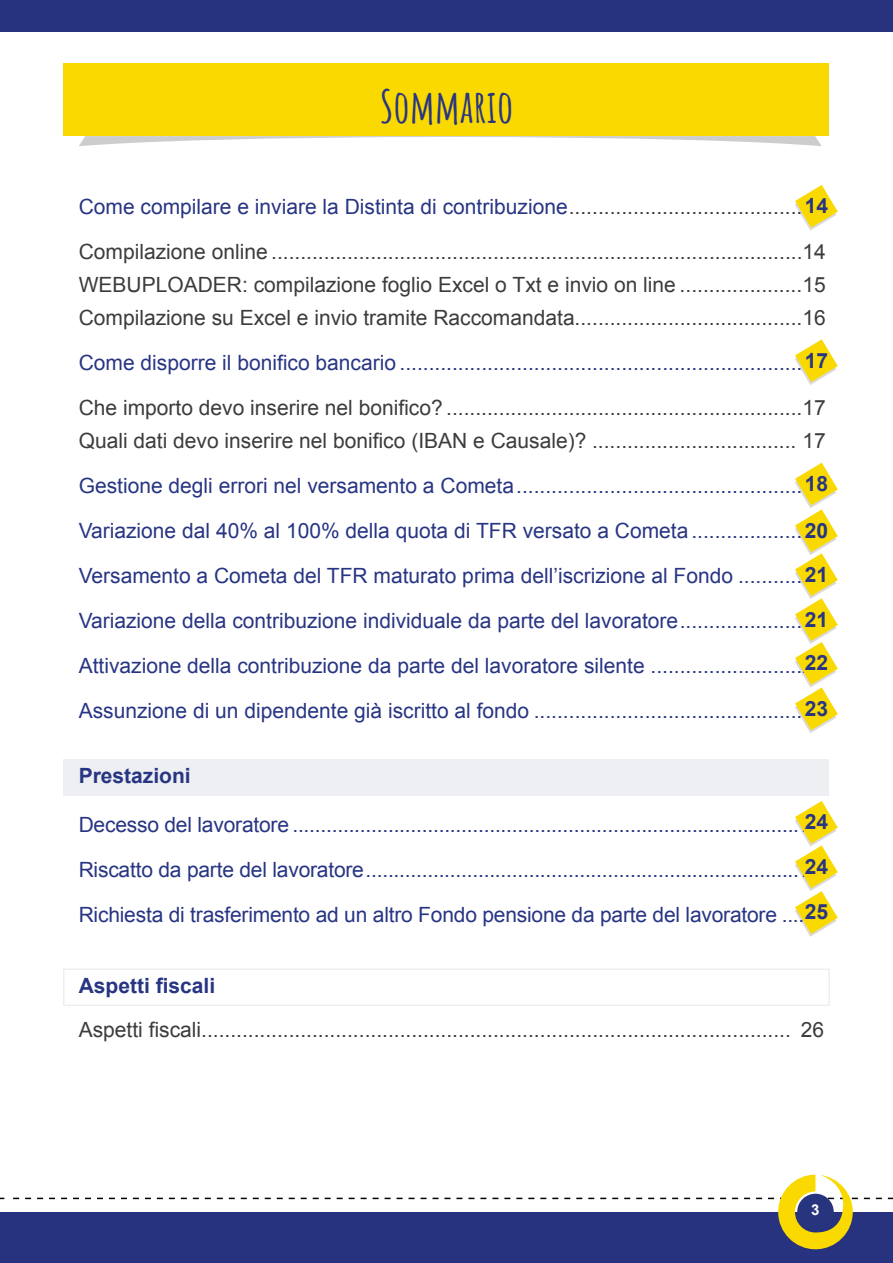
<style>
.page{position:relative;width:893px;height:1263px;background:#fff}
.page>*{position:absolute;margin:0;border:0;box-sizing:border-box;transform-origin:0 0}
.t1{font:700 45px "Amatic SC";color:#283583}
.t2{font:21px/45px "Arial";color:#283583}
.t3{font:21px/45px "Arial";color:#3c3c3b}
.t4{font:700 21px/45.6px "Arial";color:#283583}
.t5{font:700 15px "Arial";color:#fff}
.s1{color:#283583}
.s2{font-weight:700}
.s3{color:#3c3c3b}
</style>
<div class="page">
<div style="left:0;top:1212px;width:893px;height:51px;background:#27337e"></div>
<svg style="left:13px;top:1174px;width:880px;height:75px"></svg>
<div style="left:0;top:0;width:893px;height:32px;background:#27337e"></div>
<div style="left:64px;top:64px;width:765px;height:72px;background:#f9d900"></div>
<div style="left:64px;top:759px;width:765px;height:36px;background:#eeeff3"></div>
<div style="left:63px;top:968px;width:767px;height:38px;border:2px solid #eeeff3"></div>
<svg style="left:795px;top:463px;width:43px;height:270px"></svg>
<svg style="left:795px;top:801px;width:43px;height:136px"></svg>
<svg style="left:795px;top:339px;width:43px;height:46px"></svg>
<svg style="left:795px;top:185px;width:43px;height:46px"></svg>
<svg style="left:79px;top:136px;width:743px;height:10px"></svg>
<h1 class="t1" style="left:380px;top:72px;width:135px">SOMMARIO</h1>
<p class="t4" style="left:805px;top:184px;width:25px">14</p>
<p class="t3" style="left:79px;top:184px;width:748px"><span class="s1">Come compilare e inviare la Distinta di contribuzione</span>........................................ 2<br>Compilazione online ...........................................................................................14</p>
<p class="t3" style="left:79px;top:268px;width:748px;line-height:33px">WEBUPLOADER: compilazione foglio Excel o Txt e invio on line .....................15<br>Compilazione su Excel e invio tramite Raccomandata.......................................16</p>
<p class="t2" style="left:79px;top:340px;width:751px">Come disporre il bonifico bancario .....................................................................<span class="s2">17<br></span><span class="s3">Che importo devo inserire nel bonifico? .............................................................17</span></p>
<p class="t3" style="left:79px;top:418px;width:748px">Quali dati devo inserire nel bonifico (IBAN e Causale)? ................................... 17</p>
<p class="t2" style="left:79px;top:463px;width:748px">Gestione degli errori nel versamento a Cometa................................................. 9<br>Variazione dal 40% al 100% della quota di TFR versato a Cometa................... 2<br>Versamento a Cometa del TFR maturato prima dell’iscrizione al Fondo ........... 3<br>Variazione della contribuzione individuale da parte del lavoratore......................<br>Attivazione della contribuzione da parte del lavoratore silente .......................... 3<br>Assunzione di un dipendente già iscritto al fondo ...............................................</p>
<p class="t4" style="left:805px;top:461px;width:25px">18</p>
<p class="t4" style="left:805px;top:509px;width:25px;line-height:44px">20<br>21</p>
<p class="t4" style="left:805px;top:597px;width:25px">21</p>
<p class="t4" style="left:805px;top:641px;width:25px">22<br>23</p>
<p class="t4" style="left:79px;top:753px;width:114px">Prestazioni</p>
<p class="t4" style="left:805px;top:800px;width:25px">24</p>
<p class="t2" style="left:79px;top:802px;width:748px">Decesso del lavoratore ..........................................................................................<br>Riscatto da parte del lavoratore............................................................................. 25<br>Richiesta di trasferimento ad un altro Fondo pensione da parte del lavoratore ..... 2</p>
<p class="t4" style="left:805px;top:844px;width:25px">24<br>25</p>
<p class="t4" style="left:79px;top:963px;width:138px">Aspetti fiscali</p>
<p class="t3" style="left:79px;top:1007px;width:747px">Aspetti fiscali..................................................................................................... 26</p>
<p class="t5" style="left:811px;top:1200px;width:10px">3</p>
</div>
